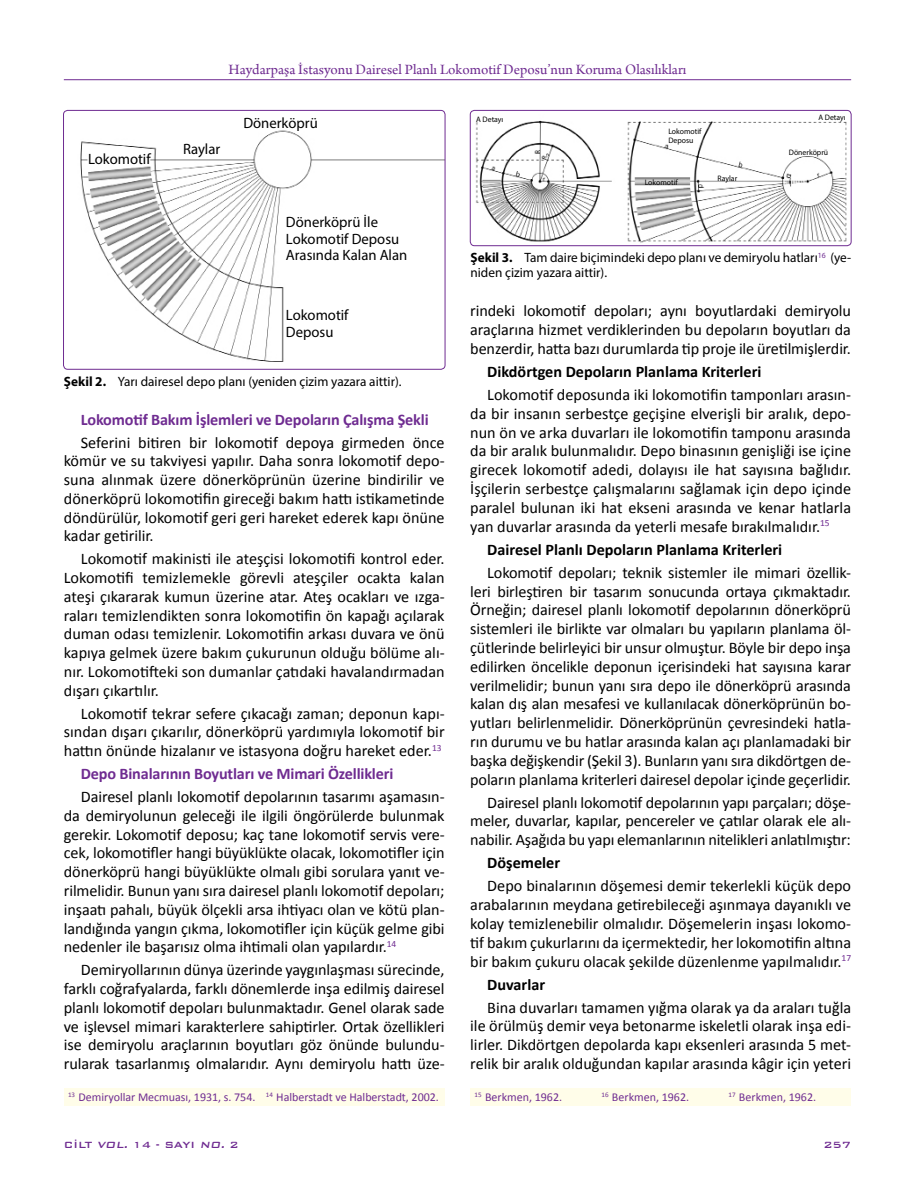
<style>
.page{position:relative;width:915px;height:1191px;background:#fff}
.page>*{position:absolute;margin:0;border:0;box-sizing:border-box;transform-origin:0 0}
.t1{font:16.2px/18.8px "Calibri";letter-spacing:-.005em;color:#000;text-align:justify}
.t2{font:700 16.2px "Calibri";color:#000}
.t3{font:700 16.2px "Calibri";letter-spacing:-.01em;color:#6f2c91}
.t4{font:15px/16.6px "Myriad Pro";color:#000}
.t5{font:15px "Arno Pro";color:#6f2c91}
.t6{font:13.5px/15px "Myriad Pro";color:#000}
.t7{font:12px "Calibri";color:#6f2c91}
.t8{font:500 12px "Bank Gothic BT";color:#6f2c91}
.t9{font:7.95px/8.9px "Myriad Pro";color:#000}
.s1{font-weight:700}
.s2{font-style:italic}
</style>
<div class="page">
<div style="left:64px;top:1088px;width:197px;height:17px;background:#fffde9"></div>
<div style="left:261px;top:1088px;width:183px;height:17px;background:#fffde9"></div>
<div style="left:470px;top:1088px;width:127px;height:17px;background:#fffde9"></div>
<div style="left:597px;top:1088px;width:127px;height:17px;background:#fffde9"></div>
<div style="left:724px;top:1088px;width:126px;height:17px;background:#fffde9"></div>
<img style="left:63px;top:110px;width:382px;height:259px">
<div style="left:63px;top:110px;width:382px;height:259px;border:1px solid #6f2c91;border-radius:4px"></div>
<img style="left:476px;top:120px;width:371px;height:123px">
<div style="left:470px;top:110px;width:381px;height:136px;border:1px solid #6f2c91;border-radius:4px"></div>
<hr style="left:64px;top:79px;width:786px;height:1px;background:#6f2c91">
<p class="t4" style="left:88px;top:150px;width:64px">Lokomotif</p>
<p class="t5" style="left:228px;top:61px;width:459px">Haydarpaşa İstasyonu Dairesel Planlı Lokomotif Deposu’nun Koruma Olasılıkları</p>
<p class="t4" style="left:183px;top:141px;width:39px">Raylar</p>
<p class="t4" style="left:243px;top:115px;width:76px">Dönerköprü</p>
<p class="t4" style="left:286px;top:213px;width:123px">Dönerköprü İle<br>Lokomotif Deposu<br>Arasında Kalan Alan</p>
<p class="t9" style="left:476px;top:115px;width:29px">A Detayı</p>
<p class="t9" style="left:668px;top:127px;width:35px">Lokomotif<br>Deposu</p>
<p class="t9" style="left:644px;top:178px;width:35px">Lokomotif</p>
<p class="t9" style="left:717px;top:174px;width:21px">Raylar</p>
<p class="t9" style="left:818px;top:113px;width:29px">A Detayı</p>
<p class="t9" style="left:788px;top:148px;width:41px">Dönerköprü</p>
<p class="t6" style="left:470px;top:250px;width:382px"><span class="s1">Şekil 3.</span> Tam daire biçimindeki depo planı ve demiryolu hatları<sup>16</sup> (ye&shy;niden çizim yazara aittir).</p>
<p class="t4" style="left:286px;top:306px;width:64px">Lokomotif<br>Deposu</p>
<p class="t6" style="left:64px;top:373px;width:339px"><span class="s1">Şekil 2.</span> Yarı dairesel depo planı (yeniden çizim yazara aittir).</p>
<p class="t3" style="left:81px;top:409px;width:349px">Lokomotif Bakım İşlemleri ve Depoların Çalışma Şekli</p>
<p class="t1" style="left:64px;top:433px;width:382px;text-indent:17px">Seferini bitiren bir lokomotif depoya girmeden önce kömür ve su takviyesi yapılır. Daha sonra lokomotif depo&shy;suna alınmak üzere dönerköprünün üzerine bindirilir ve dönerköprü lokomotifin gireceği bakım hattı istikametinde döndürülür, lokomotif geri geri hareket ederek kapı önüne kadar getirilir.</p>
<p class="t1" style="left:64px;top:549px;width:382px;text-indent:17px">Lokomotif makinisti ile ateşçisi lokomotifi kontrol eder.<br>Lokomotifi temizlemekle görevli ateşçiler ocakta kalan ateşi çıkararak kumun üzerine atar. Ateş ocakları ve ızga&shy;raları temizlendikten sonra lokomotifin ön kapağı açılarak duman odası temizlenir. Lokomotifin arkası duvara ve önü kapıya gelmek üzere bakım çukurunun olduğu bölüme alı&shy;nır. Lokomotifteki son dumanlar çatıdaki havalandırmadan dışarı çıkartılır.</p>
<p class="t1" style="left:64px;top:704px;width:382px;text-indent:17px">Lokomotif tekrar sefere çıkacağı zaman; deponun kapı&shy;sından dışarı çıkarılır, dönerköprü yardımıyla lokomotif bir hattın önünde hizalanır ve istasyona doğru hareket eder.<sup>13</sup></p>
<p class="t3" style="left:81px;top:763px;width:314px">Depo Binalarının Boyutları ve Mimari Özellikleri</p>
<p class="t1" style="left:64px;top:787px;width:382px;text-indent:17px">Dairesel planlı lokomotif depolarının tasarımı aşamasın&shy;da demiryolunun geleceği ile ilgili öngörülerde bulunmak gerekir. Lokomotif deposu; kaç tane lokomotif servis vere&shy;cek, lokomotifler hangi büyüklükte olacak, lokomotifler için dönerköprü hangi büyüklükte olmalı gibi sorulara yanıt ve&shy;rilmelidir. Bunun yanı sıra dairesel planlı lokomotif depoları; inşaatı pahalı, büyük ölçekli arsa ihtiyacı olan ve kötü plan&shy;landığında yangın çıkma, lokomotifler için küçük gelme gibi nedenler ile başarısız olma ihtimali olan yapılardır.<sup>14</sup></p>
<p class="t1" style="left:64px;top:960px;width:382px;text-indent:17px">Demiryollarının dünya üzerinde yaygınlaşması sürecinde, farklı coğrafyalarda, farklı dönemlerde inşa edilmiş dairesel planlı lokomotif depoları bulunmaktadır. Genel olarak sade ve işlevsel mimari karakterlere sahiptirler. Ortak özellikleri ise demiryolu araçlarının boyutları göz önünde bulundu&shy;rularak tasarlanmış olmalarıdır. Aynı demiryolu hattı üze-</p>
<p class="t1" style="left:470px;top:301px;width:382px">rindeki lokomotif depoları; aynı boyutlardaki demiryolu araçlarına hizmet verdiklerinden bu depoların boyutları da benzerdir, hatta bazı durumlarda tip proje ile üretilmişlerdir.</p>
<p class="t2" style="left:487px;top:361px;width:275px">Dikdörtgen Depoların Planlama Kriterleri</p>
<p class="t1" style="left:470px;top:385px;width:382px;text-indent:17px">Lokomotif deposunda iki lokomotifin tamponları arasın&shy;da bir insanın serbestçe geçişine elverişli bir aralık, depo&shy;nun ön ve arka duvarları ile lokomotifin tamponu arasında da bir aralık bulunmalıdır. Depo binasının genişliği ise içine girecek lokomotif adedi, dolayısı ile hat sayısına bağlıdır.<br>İşçilerin serbestçe çalışmalarını sağlamak için depo içinde paralel bulunan iki hat ekseni arasında ve kenar hatlarla yan duvarlar arasında da yeterli mesafe bırakılmalıdır.<sup>15</sup></p>
<p class="t2" style="left:487px;top:539px;width:296px">Dairesel Planlı Depoların Planlama Kriterleri</p>
<p class="t1" style="left:470px;top:563px;width:382px;text-indent:17px">Lokomotif depoları; teknik sistemler ile mimari özellik&shy;leri birleştiren bir tasarım sonucunda ortaya çıkmaktadır.<br>Örneğin; dairesel planlı lokomotif depolarının dönerköprü sistemleri ile birlikte var olmaları bu yapıların planlama öl&shy;çütlerinde belirleyici bir unsur olmuştur. Böyle bir depo inşa edilirken öncelikle deponun içerisindeki hat sayısına karar verilmelidir; bunun yanı sıra depo ile dönerköprü arasında kalan dış alan mesafesi ve kullanılacak dönerköprünün bo&shy;yutları belirlenmelidir. Dönerköprünün çevresindeki hatla&shy;rın durumu ve bu hatlar arasında kalan açı planlamadaki bir başka değişkendir (Şekil 3). Bunların yanı sıra dikdörtgen de&shy;poların planlama kriterleri dairesel depolar içinde geçerlidir.</p>
<p class="t1" style="left:470px;top:793px;width:382px;text-indent:17px">Dairesel planlı lokomotif depolarının yapı parçaları; döşe&shy;meler, duvarlar, kapılar, pencereler ve çatılar olarak ele alı&shy;nabilir. Aşağıda bu yapı elemanlarının nitelikleri anlatılmıştır:</p>
<p class="t2" style="left:487px;top:852px;width:74px">Döşemeler</p>
<p class="t1" style="left:470px;top:876px;width:382px;text-indent:17px">Depo binalarının döşemesi demir tekerlekli küçük depo arabalarının meydana getirebileceği aşınmaya dayanıklı ve kolay temizlenebilir olmalıdır. Döşemelerin inşası lokomo&shy;tif bakım çukurlarını da içermektedir, her lokomotifin altına bir bakım çukuru olacak şekilde düzenlenme yapılmalıdır.<sup>17</sup></p>
<p class="t2" style="left:487px;top:973px;width:59px">Duvarlar</p>
<p class="t1" style="left:470px;top:998px;width:382px;text-indent:17px">Bina duvarları tamamen yığma olarak ya da araları tuğla ile örülmüş demir veya betonarme iskeletli olarak inşa edi&shy;lirler. Dikdörtgen depolarda kapı eksenleri arasında 5 met&shy;relik bir aralık olduğundan kapılar arasında kâgir için yeteri</p>
<p class="t7" style="left:68px;top:1089px;width:372px"><sup>13</sup> Demiryollar Mecmuası, 1931, s. 754. <sup>14</sup> Halberstadt ve Halberstadt, 2002.</p>
<p class="t7" style="left:474px;top:1089px;width:89px"><sup>15</sup> Berkmen, 1962.</p>
<p class="t7" style="left:601px;top:1089px;width:89px"><sup>16</sup> Berkmen, 1962.</p>
<p class="t7" style="left:728px;top:1089px;width:89px"><sup>17</sup> Berkmen, 1962.</p>
<p class="t8" style="left:64px;top:1138px;width:176px">CİLT <span class="s2">VOL.</span> 14 - SAYI <span class="s2">NO.</span> 2</p>
<p class="t8" style="left:823px;top:1138px;width:29px">257</p>
</div>
